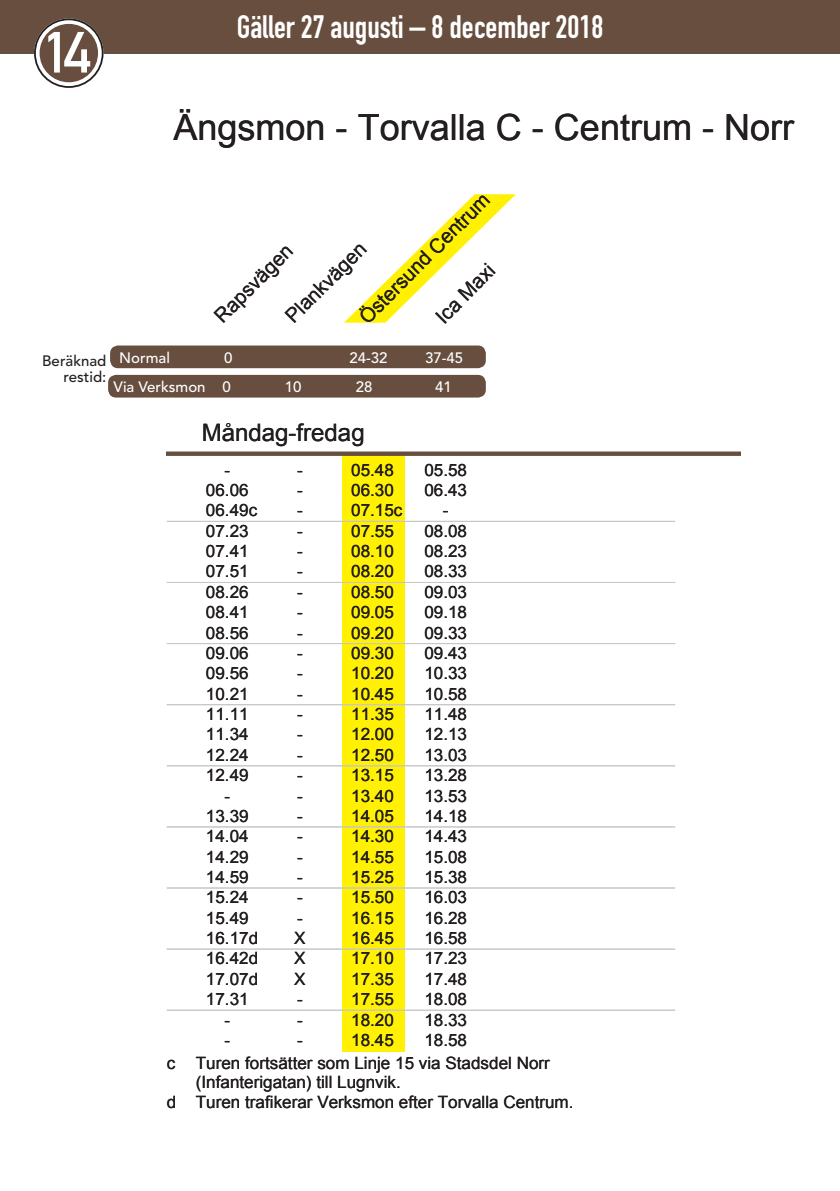
<style>
.page{position:relative;width:840px;height:1191px;background:#fff}
.page>*{position:absolute;margin:0;border:0;box-sizing:border-box;transform-origin:0 0}
.t1{font:57px "DIN Mittelschrift";color:#fff}
.t2{font:36px "Arial";color:#231f20}
.t3{font:32px "DIN Engschrift Std";color:#fff}
.t4{font:24px "Arial";color:#231f20}
.t5{font:20px "Arial";color:#231f20}
.t6{font:17px/22.6px "Arial";color:#231f20}
.t7{font:500 15px "Avenir LT Std";color:#fff}
.t8{font:500 15px/16px "Avenir LT Std";color:#231f20;text-align:right}
.s1{font-size:64px;color:#fff}
</style>
<div class="page">
<svg style="left:344px;top:194px;width:171px;height:129px"></svg>
<div style="left:342px;top:452px;width:62px;height:600px;background:#fff101"></div>
<div style="left:0;top:0;width:839px;height:54px;background:#674e3f"></div>
<div style="left:34px;top:18px;width:69px;height:70px;border:14px solid #fff;border-radius:50%"></div>
<div style="left:40px;top:24px;width:58px;height:58px;background:#674e3f;border-radius:50%"></div>
<div style="left:34px;top:18px;width:69px;height:70px;border:2px solid #231f20;border-radius:50%"></div>
<svg style="left:166px;top:452px;width:574px;height:4px;background:#695141"></svg>
<hr style="left:167px;top:521px;width:507px;height:1px;background:#c6c7c9">
<hr style="left:167px;top:582px;width:507px;height:1px;background:#c6c7c9">
<hr style="left:167px;top:643px;width:507px;height:1px;background:#c6c7c9">
<hr style="left:167px;top:704px;width:507px;height:1px;background:#c6c7c9">
<hr style="left:167px;top:765px;width:507px;height:1px;background:#c6c7c9">
<hr style="left:167px;top:826px;width:507px;height:1px;background:#c6c7c9">
<hr style="left:167px;top:887px;width:507px;height:1px;background:#c6c7c9">
<hr style="left:167px;top:948px;width:507px;height:1px;background:#c6c7c9">
<hr style="left:167px;top:1009px;width:507px;height:1px;background:#c6c7c9">
<div style="left:110px;top:345px;width:375px;height:23px;background:#674e3f;border-radius:8px"></div>
<div style="left:108px;top:375px;width:377px;height:22px;background:#674e3f;border-radius:8px"></div>
<h3 class="t3" style="left:236px;top:8px;width:368px">Gäller 27 augusti – 8 december 2018</h3>
<h1 class="t1" style="left:43px;top:19px;width:49px">14</h1>
<h2 class="t2" style="left:53px;top:104px;width:742px"><span class="s1">14</span> Ängsmon - Torvalla C - Centrum - Norr</h2>
<p class="t5" style="left:353px;top:310px;width:176px;rotate:-45deg">Östersund Centrum</p>
<p class="t5" style="left:279px;top:310px;width:106px;rotate:-45deg">Plankvägen</p>
<p class="t5" style="left:208px;top:310px;width:103px;rotate:-45deg">Rapsvägen</p>
<p class="t5" style="left:429px;top:310px;width:76px;rotate:-45deg">Ica Maxi</p>
<p class="t8" style="left:42px;top:353px;width:66px">Beräknad restid:</p>
<p class="t7" style="left:119px;top:349px;width:52px">Normal</p>
<p class="t7" style="left:224px;top:349px;width:10px">0</p>
<p class="t7" style="left:349px;top:349px;width:40px">24-32</p>
<p class="t7" style="left:425px;top:349px;width:40px">37-45</p>
<p class="t7" style="left:113px;top:378px;width:119px">Via Verksmon 0</p>
<p class="t7" style="left:285px;top:378px;width:18px">10</p>
<p class="t7" style="left:356px;top:378px;width:18px">28</p>
<p class="t7" style="left:435px;top:378px;width:18px">41</p>
<h3 class="t4" style="left:202px;top:417px;width:164px">Måndag-fredag</h3>
<p class="t6" style="left:224px;top:458px;width:7px">-</p>
<p class="t6" style="left:297px;top:458px;width:7px">-</p>
<p class="t6" style="left:351px;top:458px;width:44px">05.48</p>
<p class="t6" style="left:424px;top:458px;width:44px">05.58</p>
<p class="t6" style="left:206px;top:479px;width:44px">06.06</p>
<p class="t6" style="left:297px;top:479px;width:7px">-</p>
<p class="t6" style="left:351px;top:479px;width:44px">06.30</p>
<p class="t6" style="left:424px;top:479px;width:44px">06.43</p>
<p class="t6" style="left:206px;top:499px;width:53px">06.49c</p>
<p class="t6" style="left:297px;top:499px;width:7px">-</p>
<p class="t6" style="left:351px;top:499px;width:53px">07.15c</p>
<p class="t6" style="left:442px;top:499px;width:7px">-</p>
<p class="t6" style="left:206px;top:519px;width:44px">07.23</p>
<p class="t6" style="left:297px;top:519px;width:7px">-</p>
<p class="t6" style="left:351px;top:519px;width:44px">07.55</p>
<p class="t6" style="left:424px;top:519px;width:44px">08.08</p>
<p class="t6" style="left:206px;top:540px;width:44px">07.41</p>
<p class="t6" style="left:297px;top:540px;width:7px">-</p>
<p class="t6" style="left:351px;top:540px;width:44px">08.10</p>
<p class="t6" style="left:424px;top:540px;width:44px">08.23</p>
<p class="t6" style="left:206px;top:560px;width:44px">07.51</p>
<p class="t6" style="left:297px;top:560px;width:7px">-</p>
<p class="t6" style="left:351px;top:560px;width:44px">08.20</p>
<p class="t6" style="left:424px;top:560px;width:44px">08.33</p>
<p class="t6" style="left:206px;top:581px;width:44px">08.26</p>
<p class="t6" style="left:297px;top:581px;width:7px">-</p>
<p class="t6" style="left:351px;top:581px;width:44px">08.50</p>
<p class="t6" style="left:424px;top:581px;width:44px">09.03</p>
<p class="t6" style="left:206px;top:601px;width:44px">08.41</p>
<p class="t6" style="left:297px;top:601px;width:7px">-</p>
<p class="t6" style="left:351px;top:601px;width:44px">09.05</p>
<p class="t6" style="left:424px;top:601px;width:44px">09.18</p>
<p class="t6" style="left:206px;top:621px;width:44px">08.56</p>
<p class="t6" style="left:297px;top:621px;width:7px">-</p>
<p class="t6" style="left:351px;top:621px;width:44px">09.20</p>
<p class="t6" style="left:424px;top:621px;width:44px">09.33</p>
<p class="t6" style="left:206px;top:642px;width:44px">09.06</p>
<p class="t6" style="left:297px;top:642px;width:7px">-</p>
<p class="t6" style="left:351px;top:642px;width:44px">09.30</p>
<p class="t6" style="left:424px;top:642px;width:44px">09.43</p>
<p class="t6" style="left:206px;top:662px;width:44px">09.56</p>
<p class="t6" style="left:297px;top:662px;width:7px">-</p>
<p class="t6" style="left:351px;top:662px;width:44px">10.20</p>
<p class="t6" style="left:424px;top:662px;width:44px">10.33</p>
<p class="t6" style="left:206px;top:682px;width:44px">10.21</p>
<p class="t6" style="left:297px;top:682px;width:7px">-</p>
<p class="t6" style="left:351px;top:682px;width:44px">10.45</p>
<p class="t6" style="left:424px;top:682px;width:44px">10.58</p>
<p class="t6" style="left:206px;top:703px;width:44px">11.11</p>
<p class="t6" style="left:297px;top:703px;width:7px">-</p>
<p class="t6" style="left:351px;top:703px;width:44px">11.35</p>
<p class="t6" style="left:424px;top:703px;width:44px">11.48</p>
<p class="t6" style="left:206px;top:723px;width:44px">11.34</p>
<p class="t6" style="left:297px;top:723px;width:7px">-</p>
<p class="t6" style="left:351px;top:723px;width:44px">12.00</p>
<p class="t6" style="left:424px;top:723px;width:44px">12.13</p>
<p class="t6" style="left:206px;top:743px;width:44px">12.24</p>
<p class="t6" style="left:297px;top:743px;width:7px">-</p>
<p class="t6" style="left:351px;top:743px;width:44px">12.50</p>
<p class="t6" style="left:424px;top:743px;width:44px">13.03</p>
<p class="t6" style="left:206px;top:764px;width:44px">12.49</p>
<p class="t6" style="left:297px;top:764px;width:7px">-</p>
<p class="t6" style="left:351px;top:764px;width:44px">13.15</p>
<p class="t6" style="left:424px;top:764px;width:44px">13.28</p>
<p class="t6" style="left:224px;top:784px;width:7px">-</p>
<p class="t6" style="left:297px;top:784px;width:7px">-</p>
<p class="t6" style="left:351px;top:784px;width:44px">13.40</p>
<p class="t6" style="left:424px;top:784px;width:44px">13.53</p>
<p class="t6" style="left:206px;top:805px;width:44px">13.39</p>
<p class="t6" style="left:297px;top:805px;width:7px">-</p>
<p class="t6" style="left:351px;top:805px;width:44px">14.05</p>
<p class="t6" style="left:424px;top:805px;width:44px">14.18</p>
<p class="t6" style="left:206px;top:825px;width:44px">14.04</p>
<p class="t6" style="left:297px;top:825px;width:7px">-</p>
<p class="t6" style="left:351px;top:825px;width:44px">14.30</p>
<p class="t6" style="left:424px;top:825px;width:44px">14.43</p>
<p class="t6" style="left:206px;top:845px;width:44px">14.29</p>
<p class="t6" style="left:297px;top:845px;width:7px">-</p>
<p class="t6" style="left:351px;top:845px;width:44px">14.55</p>
<p class="t6" style="left:424px;top:845px;width:44px">15.08</p>
<p class="t6" style="left:206px;top:866px;width:44px">14.59</p>
<p class="t6" style="left:297px;top:866px;width:7px">-</p>
<p class="t6" style="left:351px;top:866px;width:44px">15.25</p>
<p class="t6" style="left:424px;top:866px;width:44px">15.38</p>
<p class="t6" style="left:206px;top:886px;width:44px">15.24</p>
<p class="t6" style="left:297px;top:886px;width:7px">-</p>
<p class="t6" style="left:351px;top:886px;width:44px">15.50</p>
<p class="t6" style="left:424px;top:886px;width:44px">16.03</p>
<p class="t6" style="left:206px;top:906px;width:44px">15.49</p>
<p class="t6" style="left:297px;top:906px;width:7px">-</p>
<p class="t6" style="left:351px;top:906px;width:44px">16.15</p>
<p class="t6" style="left:424px;top:906px;width:44px">16.28</p>
<p class="t6" style="left:206px;top:927px;width:54px">16.17d</p>
<p class="t6" style="left:294px;top:927px;width:13px">X</p>
<p class="t6" style="left:351px;top:927px;width:44px">16.45</p>
<p class="t6" style="left:424px;top:927px;width:44px">16.58</p>
<p class="t6" style="left:206px;top:947px;width:54px">16.42d</p>
<p class="t6" style="left:294px;top:947px;width:13px">X</p>
<p class="t6" style="left:351px;top:947px;width:44px">17.10</p>
<p class="t6" style="left:424px;top:947px;width:44px">17.23</p>
<p class="t6" style="left:206px;top:967px;width:54px">17.07d</p>
<p class="t6" style="left:294px;top:967px;width:13px">X</p>
<p class="t6" style="left:351px;top:967px;width:44px">17.35</p>
<p class="t6" style="left:424px;top:967px;width:44px">17.48</p>
<p class="t6" style="left:206px;top:988px;width:44px">17.31</p>
<p class="t6" style="left:297px;top:988px;width:7px">-</p>
<p class="t6" style="left:351px;top:988px;width:44px">17.55</p>
<p class="t6" style="left:424px;top:988px;width:44px">18.08</p>
<p class="t6" style="left:224px;top:1008px;width:7px">-</p>
<p class="t6" style="left:297px;top:1008px;width:7px">-</p>
<p class="t6" style="left:351px;top:1008px;width:44px">18.20</p>
<p class="t6" style="left:424px;top:1008px;width:44px">18.33</p>
<p class="t6" style="left:224px;top:1028px;width:7px">-</p>
<p class="t6" style="left:297px;top:1028px;width:7px">-</p>
<p class="t6" style="left:351px;top:1028px;width:44px">18.45</p>
<p class="t6" style="left:167px;top:1028px;width:384px;text-indent:257px">18.58<br>c Turen fortsätter som Linje 15 via Stadsdel Norr</p>
<p class="t6" style="left:167px;top:1072px;width:408px;line-height:19.4px;text-indent:29px">(Infanterigatan) till Lugnvik.<br>d Turen trafikerar Verksmon efter Torvalla Centrum.</p>
</div>
